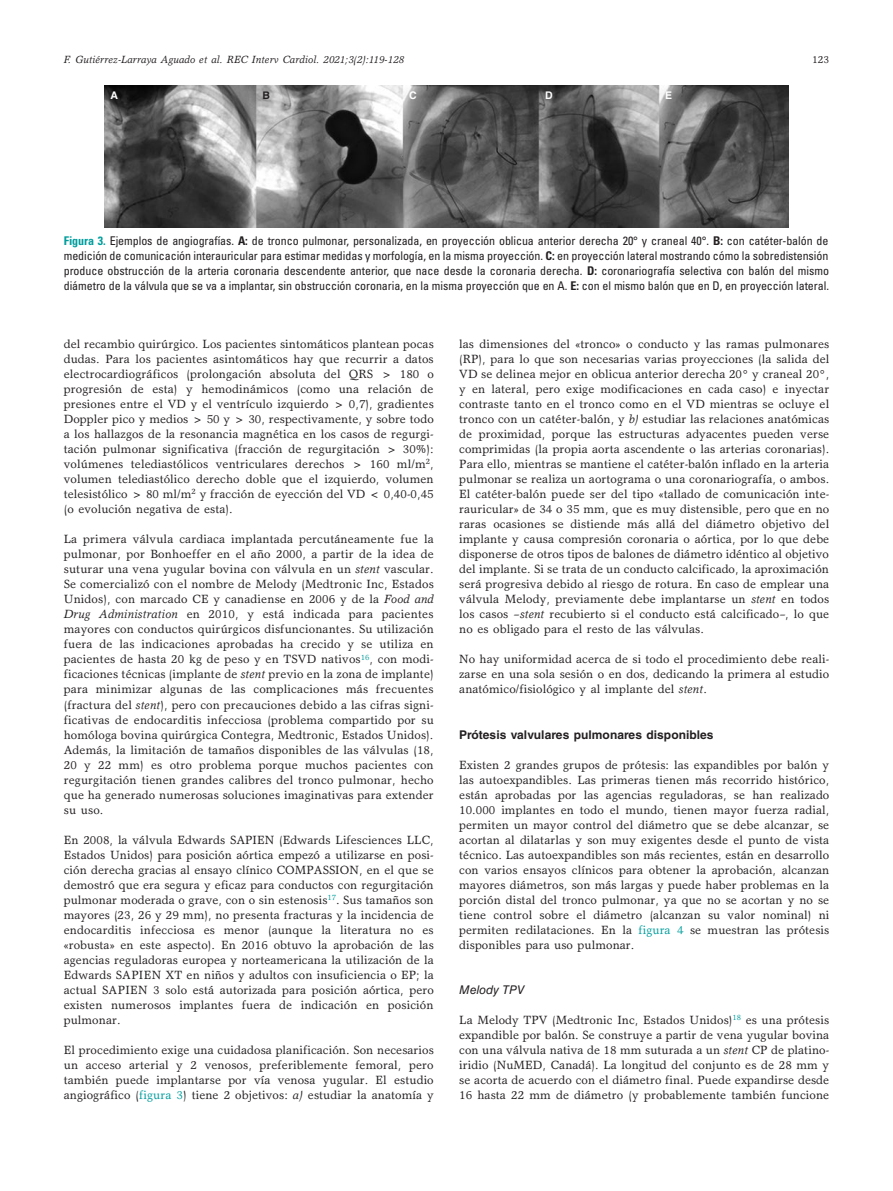
<style>
.page{position:relative;width:893px;height:1191px;background:#fff}
.page>*{position:absolute;margin:0;border:0;box-sizing:border-box;transform-origin:0 0}
.t1{font:12px/15px "Garth Graphic Std";letter-spacing:.005em;color:#231f20;text-align:justify}
.t2{font:condensed 12px/15px "Univers LT Std";letter-spacing:-.005em;color:#231f20;text-align:justify}
.t3{font:700 12px "Helvetica LT Std";letter-spacing:.005em;color:#231f20}
.t4{font:italic 12px "Helvetica LT Std";letter-spacing:.005em;color:#231f20}
.t5{font:italic 10.5px "Garth Graphic Std";letter-spacing:.005em;color:#231f20}
.t6{font:700 10.5px "Helvetica LT Std";color:#fff}
.t7{font:10.5px "Garth Graphic Std";color:#231f20}
.t8{font:700 10.5px "Helvetica LT Std";color:#231f20}
.s1{font-weight:700;color:#009d9d}
.s2{font-weight:700}
.s3{font-style:italic}
.s4{color:#009d9d}
</style>
<div class="page">
<img style="left:104px;top:85px;width:685px;height:142px">
<p class="t5" style="left:64px;top:53px;width:342px">F. Gutiérrez-Larraya Aguado et al. REC Interv Cardiol. 2021;3(2):119-128</p>
<p class="t7" style="left:812px;top:53px;width:19px">123</p>
<p class="t6" style="left:110px;top:89px;width:9px">A</p>
<p class="t8" style="left:262px;top:89px;width:9px">B</p>
<p class="t6" style="left:409px;top:89px;width:9px">C</p>
<p class="t6" style="left:545px;top:89px;width:9px">D</p>
<p class="t6" style="left:665px;top:89px;width:9px">E</p>
<p class="t2" style="left:64px;top:233px;width:767px"><span class="s1">Figura 3.</span> Ejemplos de angiografías. <span class="s2">A:</span> de tronco pulmonar, personalizada, en proyección oblicua anterior derecha 20° y craneal 40°. <span class="s2">B:</span> con catéter-balón de medición de comunicación interauricular para estimar medidas y morfología, en la misma proyección. <span class="s2">C:</span> en proyección lateral mostrando cómo la sobredistensión produce obstrucción de la arteria coronaria descendente anterior, que nace desde la coronaria derecha. <span class="s2">D:</span> coronariografía selectiva con balón del mismo diámetro de la válvula que se va a implantar, sin obstrucción coronaria, en la misma proyección que en A. <span class="s2">E:</span> con el mismo balón que en D, en proyección lateral.</p>
<p class="t1" style="left:64px;top:337px;width:372px">del recambio quirúrgico<span class="s3">.</span> Los pacientes sintomáticos plantean pocas dudas. Para los pacientes asintomáticos hay que recurrir a datos electrocardiográficos (prolongación absoluta del QRS &gt; 180 o progresión de esta) y hemodinámicos (como una relación de presiones entre el VD y el ventrículo izquierdo &gt; 0,7), gradientes Doppler pico y medios &gt; 50 y &gt; 30, respectivamente, y sobre todo a los hallazgos de la resonancia magnética en los casos de regurgi&shy;tación pulmonar significativa (fracción de regurgitación &gt; 30%): volúmenes telediastólicos ventriculares derechos &gt; 160 ml/m<sup>2</sup>, volumen telediastólico derecho doble que el izquierdo, volumen telesistólico &gt; 80 ml/m<sup>2</sup> y fracción de eyección del VD &lt; 0,40-0,45 (o evolución negativa de esta).</p>
<p class="t1" style="left:64px;top:532px;width:372px">La primera válvula cardiaca implantada percutáneamente fue la pulmonar, por Bonhoeffer en el año 2000, a partir de la idea de suturar una vena yugular bovina con válvula en un <span class="s3">stent</span> vascular.<br>Se comercializó con el nombre de Melody (Medtronic Inc, Estados Unidos), con marcado CE y canadiense en 2006 y de la <span class="s3">Food and Drug Administration</span> en 2010, y está indicada para pacientes mayores con conductos quirúrgicos disfuncionantes. Su utilización fuera de las indicaciones aprobadas ha crecido y se utiliza en pacientes de hasta 20 kg de peso y en TSVD nativos<sup>16</sup>, con modi&shy;ficaciones técnicas (implante de <span class="s3">stent</span> previo en la zona de implante) para minimizar algunas de las complicaciones más frecuentes (fractura del <span class="s3">stent</span>), pero con precauciones debido a las cifras signi&shy;ficativas de endocarditis infecciosa (problema compartido por su homóloga bovina quirúrgica Contegra, Medtronic, Estados Unidos).<br>Además, la limitación de tamaños disponibles de las válvulas (18, 20 y 22 mm) es otro problema porque muchos pacientes con regurgitación tienen grandes calibres del tronco pulmonar, hecho que ha generado numerosas soluciones imaginativas para extender su uso.</p>
<p class="t1" style="left:64px;top:832px;width:372px">En 2008, la válvula Edwards SAPIEN (Edwards Lifesciences LLC, Estados Unidos) para posición aórtica empezó a utilizarse en posi&shy;ción derecha gracias al ensayo clínico COMPASSION, en el que se demostró que era segura y eficaz para conductos con regurgitación pulmonar moderada o grave, con o sin estenosis<sup>17</sup>. Sus tamaños son mayores (23, 26 y 29 mm), no presenta fracturas y la incidencia de endocarditis infecciosa es menor (aunque la literatura no es «robusta» en este aspecto). En 2016 obtuvo la aprobación de las agencias reguladoras europea y norteamericana la utilización de la Edwards SAPIEN XT en niños y adultos con insuficiencia o EP; la actual SAPIEN 3 solo está autorizada para posición aórtica, pero existen numerosos implantes fuera de indicación en posición pulmonar.</p>
<p class="t1" style="left:64px;top:1042px;width:372px">El procedimiento exige una cuidadosa planificación. Son necesarios un acceso arterial y 2 venosos, preferiblemente femoral, pero también puede implantarse por vía venosa yugular. El estudio angiográfico (<span class="s4">figura 3</span>) tiene 2 objetivos: <span class="s3">a)</span> estudiar la anatomía y</p>
<p class="t1" style="left:459px;top:337px;width:372px">las dimensiones del «tronco» o conducto y las ramas pulmonares (RP), para lo que son necesarias varias proyecciones (la salida del VD se delinea mejor en oblicua anterior derecha 20° y craneal 20°, y en lateral, pero exige modificaciones en cada caso) e inyectar contraste tanto en el tronco como en el VD mientras se ocluye el tronco con un catéter-balón, y <span class="s3">b)</span> estudiar las relaciones anatómicas de proximidad, porque las estructuras adyacentes pueden verse comprimidas (la propia aorta ascendente o las arterias coronarias).<br>Para ello, mientras se mantiene el catéter-balón inflado en la arteria pulmonar se realiza un aortograma o una coronariografía, o ambos.<br>El catéter-balón puede ser del tipo «tallado de comunicación inte&shy;rauricular» de 34 o 35 mm, que es muy distensible, pero que en no raras ocasiones se distiende más allá del diámetro objetivo del implante y causa compresión coronaria o aórtica, por lo que debe disponerse de otros tipos de balones de diámetro idéntico al objetivo del implante. Si se trata de un conducto calcificado, la aproximación será progresiva debido al riesgo de rotura. En caso de emplear una válvula Melody, previamente debe implantarse un <span class="s3">stent</span> en todos los casos –<span class="s3">stent</span> recubierto si el conducto está calcificado–, lo que no es obligado para el resto de las válvulas.</p>
<p class="t1" style="left:459px;top:652px;width:371px">No hay uniformidad acerca de si todo el procedimiento debe reali&shy;zarse en una sola sesión o en dos, dedicando la primera al estudio anatómico/fisiológico y al implante del <span class="s3">stent</span>.</p>
<p class="t3" style="left:459px;top:727px;width:256px">Prótesis valvulares pulmonares disponibles</p>
<p class="t1" style="left:459px;top:757px;width:372px">Existen 2 grandes grupos de prótesis: las expandibles por balón y las autoexpandibles. Las primeras tienen más recorrido histórico, están aprobadas por las agencias reguladoras, se han realizado 10.000 implantes en todo el mundo, tienen mayor fuerza radial, permiten un mayor control del diámetro que se debe alcanzar, se acortan al dilatarlas y son muy exigentes desde el punto de vista técnico. Las autoexpandibles son más recientes, están en desarrollo con varios ensayos clínicos para obtener la aprobación, alcanzan mayores diámetros, son más largas y puede haber problemas en la porción distal del tronco pulmonar, ya que no se acortan y no se tiene control sobre el diámetro (alcanzan su valor nominal) ni permiten redilataciones. En la <span class="s4">figura 4</span> se muestran las prótesis disponibles para uso pulmonar.</p>
<p class="t4" style="left:459px;top:982px;width:67px">Melody TPV</p>
<p class="t1" style="left:459px;top:1012px;width:372px">La Melody TPV (Medtronic Inc, Estados Unidos)<sup>18</sup> es una prótesis expandible por balón. Se construye a partir de vena yugular bovina con una válvula nativa de 18 mm suturada a un <span class="s3">stent</span> CP de platino&shy;iridio (NuMED, Canadá). La longitud del conjunto es de 28 mm y se acorta de acuerdo con el diámetro final. Puede expandirse desde 16 hasta 22 mm de diámetro (y probablemente también funcione</p>
</div>
